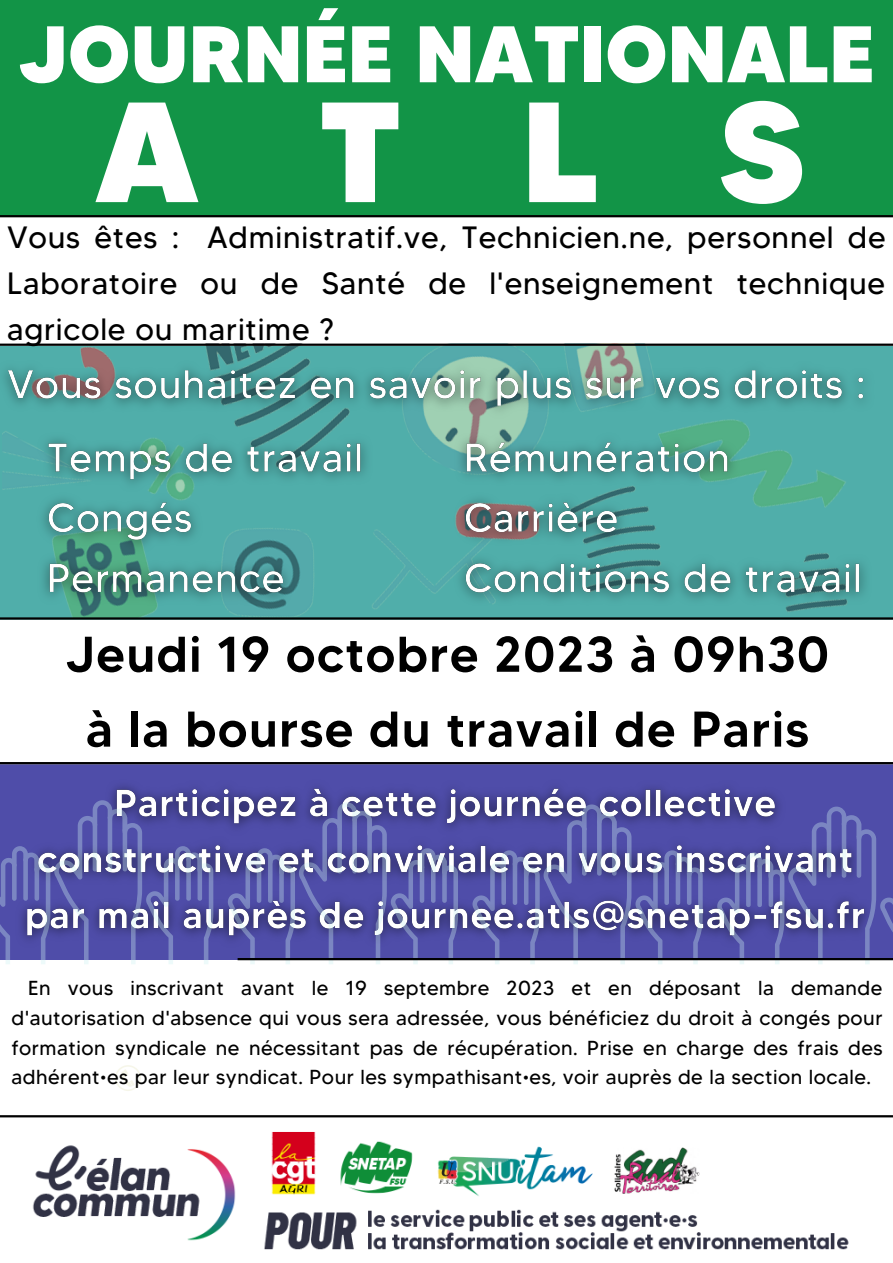
<style>
.page{position:relative;width:893px;height:1263px;background:#fff}
.page>*{position:absolute;margin:0;border:0;box-sizing:border-box;transform-origin:0 0}
.t1{font:800 142.2px "MADETOMMY";color:#fff}
.t2{font:800 79.88px "MADETOMMY";color:#fff}
.t3{font:500 50.1px "MADETOMMY";letter-spacing:.025em;color:#000}
.t4{font:30.75px/46.1px "MADETOMMY";letter-spacing:.025em;color:#000;text-align:justify}
.t5{font:20.25px/29.8px "MADETOMMY";letter-spacing:.025em;color:#000;text-align:justify}
</style>
<div class="page">
<svg style="left:115px;top:1065px;width:26px;height:26px"></svg>
<div style="left:3px;top:346px;width:890px;height:271px;background:#50aeaa"></div>
<div style="left:0;top:0;width:893px;height:216px;background:#129447"></div>
<hr style="left:0;top:215px;width:893px;height:2px;background:#000">
<hr style="left:0;top:344px;width:893px;height:2px;background:#000">
<img style="left:8px;top:765px;width:874px;height:191px">
<svg style="left:0;top:800px;width:213px;height:164px;background:#696ab0"></svg>
<svg style="left:228px;top:802px;width:230px;height:162px;background:#6d6eb0"></svg>
<svg style="left:472px;top:804px;width:230px;height:160px;background:#6d6eb0"></svg>
<svg style="left:717px;top:806px;width:176px;height:158px;background:#6667af"></svg>
<hr style="left:0;top:617px;width:893px;height:3px;background:#000">
<hr style="left:0;top:762px;width:893px;height:2px;background:#000">
<hr style="left:238px;top:958px;width:655px;height:2px;background:#000">
<img style="left:0;top:1117px;width:886px;height:133px">
<img style="left:0;top:345px;width:883px;height:82px">
<img style="left:448px;top:418px;width:443px;height:202px">
<img style="left:30px;top:418px;width:351px;height:202px">
<hr style="left:0;top:1115px;width:893px;height:2px;background:#000">
<p class="t2" style="left:19px;top:4px;width:857px">JOURNÉE NATIONALE</p>
<p class="t1" style="left:95px;top:63px;width:711px">ATLS</p>
<p class="t4" style="left:7px;top:213px;width:880px">Vous êtes : Administratif.ve, Technicien.ne, personnel de Laboratoire ou de Santé de l'enseignement technique agricole ou maritime ?</p>
<p class="t3" style="left:66px;top:623px;width:764px">Jeudi 19 octobre 2023 à 09h30</p>
<p class="t3" style="left:86px;top:698px;width:724px">à la bourse du travail de Paris</p>
<p class="t5" style="left:11px;top:973px;width:872px;text-indent:17px">En vous inscrivant avant le 19 septembre 2023 et en déposant la demande d'autorisation d'absence qui vous sera adressée, vous bénéficiez du droit à congés pour formation syndicale ne nécessitant pas de récupération. Prise en charge des frais des adhérent•es par leur syndicat. Pour les sympathisant•es, voir auprès de la section locale.</p>
</div>
